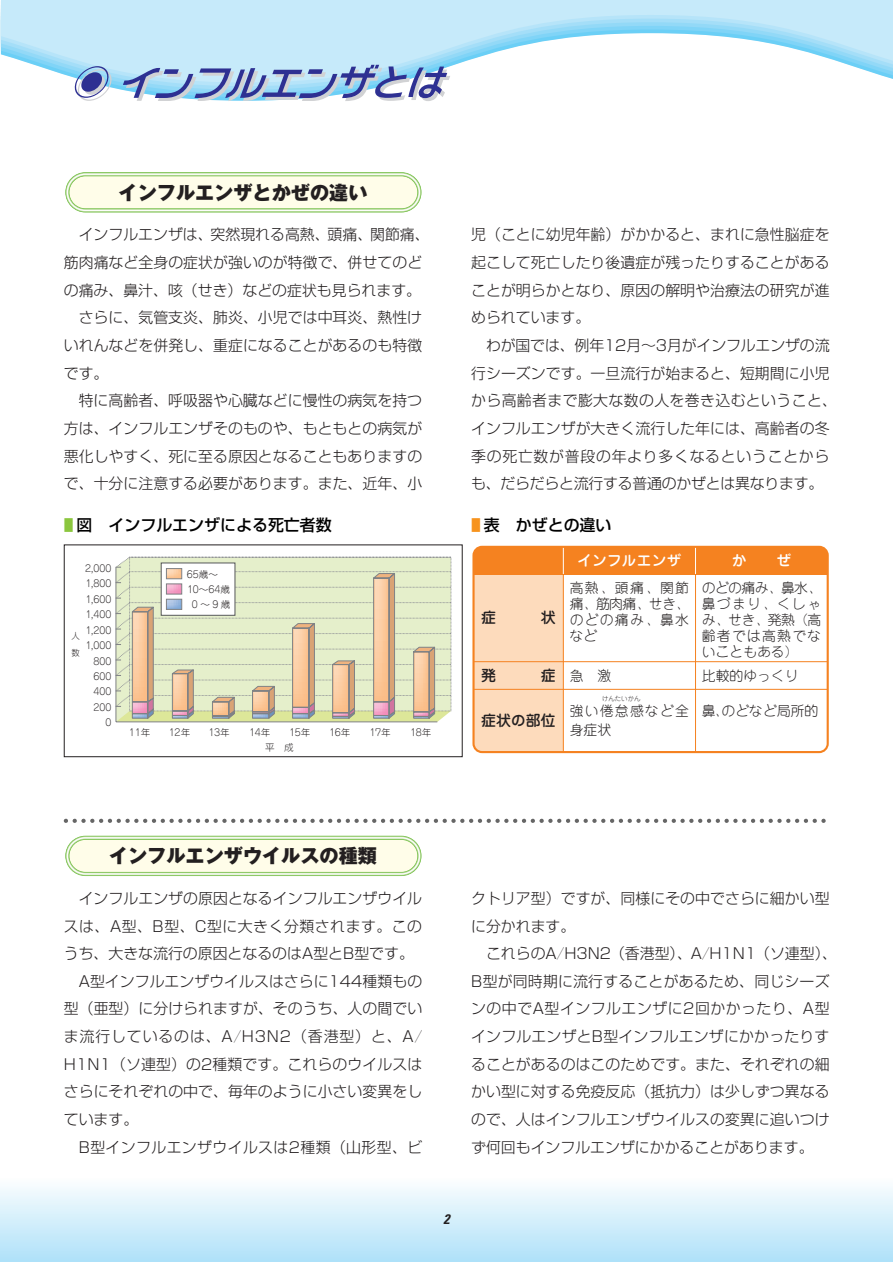
<style>
.page{position:relative;width:893px;height:1262px;background:#fff}
.page>*{position:absolute;margin:0;border:0;box-sizing:border-box;transform-origin:0 0}
.t1{font:19.2px "Gothic MB101 hea";color:#231f20}
.t2{font:500 15.9px "Shin Go";color:#000}
.t3{font:300 14.85px/27.6px "Shin Go";letter-spacing:.005em;color:#231f20}
.t4{font:300 14.85px "Shin Go";letter-spacing:.06em;color:#231f20}
.t5{font:300 14.85px "Shin Go";letter-spacing:.035em;color:#231f20}
.t6{font:300 14.85px "Shin Go";letter-spacing:.025em;color:#231f20}
.t7{font:500 14.85px "Jun 34";color:#231f20}
.t8{font:500 14.85px "Jun 34";color:#fff}
.t9{font:300 13.8px/15.9px "Jun 101";color:#231f20;text-align:justify}
.t10{font:300 13.8px/19.2px "Jun 101";letter-spacing:.09em;color:#231f20}
.t11{font:italic 700 condensed 13.8px "Univers";color:#231f20}
.t12{font:300 9.6px/15.5px "Jun 101";color:#231f20;text-align:right}
.t13{font:300 8.55px/17px "Jun 101";color:#231f20}
.t14{font:300 6.45px "Jun 101";color:#231f20}
.s1{color:#8bc63e}
.s2{color:#f7931d}
</style>
<div class="page">
<div style="left:0;top:1178px;width:892px;height:84px;background:linear-gradient(to bottom,#fcfefe,#afe1f9)"></div>
<div style="left:67px;top:837px;width:352px;height:37px;background:#fffde9;border:1px solid #fff;border-radius:18px"></div>
<div style="left:65px;top:835px;width:356px;height:41px;border:4px solid #71bf44;border-radius:18px"></div>
<div style="left:66px;top:836px;width:355px;height:39px;border:3px solid #aad489;border-radius:18px"></div>
<div style="left:66px;top:837px;width:354px;height:38px;border:2px solid #c5e0ae;border-radius:18px"></div>
<div style="left:67px;top:837px;width:352px;height:37px;border:1px solid #fff;border-radius:18px"></div>
<div style="left:67px;top:174px;width:352px;height:37px;background:#fffde9;border:1px solid #fff;border-radius:18px"></div>
<div style="left:65px;top:172px;width:356px;height:40px;border:4px solid #71bf44;border-radius:18px"></div>
<div style="left:66px;top:173px;width:355px;height:39px;border:3px solid #aad489;border-radius:18px"></div>
<div style="left:66px;top:173px;width:354px;height:38px;border:2px solid #c5e0ae;border-radius:18px"></div>
<div style="left:67px;top:174px;width:352px;height:37px;border:1px solid #fff;border-radius:18px"></div>
<svg style="left:1px;top:0;width:891px;height:82px;fill:#c6eafa"></svg>
<svg style="left:73px;top:66px;width:41px;height:35px"></svg>
<svg style="left:123px;top:65px;width:327px;height:36px;background:#9bb4d8"></svg>
<svg style="left:475px;top:547px;width:352px;height:205px"></svg>
<hr style="left:695px;top:574px;width:1px;height:178px;background:#f58220">
<hr style="left:473px;top:574px;width:354px;height:1px;background:#f58220">
<hr style="left:473px;top:661px;width:354px;height:1px;background:#f58220">
<hr style="left:473px;top:689px;width:354px;height:1px;background:#f58220">
<div style="left:472px;top:546px;width:356px;height:207px;border:2px solid #f58220;border-radius:9px"></div>
<svg style="left:115px;top:556px;width:336px;height:11px;background:#dce4c9"></svg>
<hr style="left:115px;top:567px;width:1px;height:155px;background:#808285">
<div style="left:161px;top:563px;width:74px;height:52px;background:#fff"></div>
<svg style="left:116px;top:567px;width:335px;height:155px;background:#dedbbb"></svg>
<div style="left:166px;top:599px;width:16px;height:10px;border:1px solid #808285"></div>
<div style="left:64px;top:544px;width:398px;height:213px;border:1px solid #231f20"></div>
<svg style="left:66px;top:818px;width:760px;height:5px"></svg>
<p class="t1" style="left:119px;top:185px;width:250px">インフルエンザとかぜの違い</p>
<p class="t3" style="left:79px;top:223px;width:352px">インフルエンザは、突然現れる高熱、頭痛、関節痛、</p>
<p class="t3" style="left:64px;top:250px;width:360px">筋肉痛など全身の症状が強いのが特徴で、併せてのど</p>
<p class="t3" style="left:64px;top:278px;width:359px">の痛み、鼻汁、咳（せき）などの症状も見られます。</p>
<p class="t3" style="left:79px;top:306px;width:345px">さらに、気管支炎、肺炎、小児では中耳炎、熱性け</p>
<p class="t3" style="left:64px;top:333px;width:360px">いれんなどを併発し、重症になることがあるのも特徴</p>
<p class="t3" style="left:64px;top:361px;width:46px">です。</p>
<p class="t3" style="left:79px;top:389px;width:345px">特に高齢者、呼吸器や心臓などに慢性の病気を持つ</p>
<p class="t3" style="left:64px;top:416px;width:360px">方は、インフルエンザそのものや、もともとの病気が</p>
<p class="t3" style="left:64px;top:444px;width:360px">悪化しやすく、死に至る原因となることもありますの</p>
<p class="t3" style="left:64px;top:472px;width:360px">で、十分に注意する必要があります。また、近年、小</p>
<p class="t2" style="left:64px;top:519px;width:269px"><span class="s1">■</span> 図　インフルエンザによる死亡者数</p>
<p class="t12" style="left:85px;top:561px;width:28px">2,000<br>1,800<br>1,600<br>1,400<br>1,200<br>1,000<br>800<br>600<br>400<br>200<br>0</p>
<p class="t13" style="left:71px;top:628px;width:10px">人数</p>
<p class="t12" style="left:187px;top:567px;width:33px">65歳～</p>
<p class="t12" style="left:187px;top:583px;width:45px">10～64歳</p>
<p class="t12" style="left:192px;top:598px;width:40px">0～9歳</p>
<p class="t12" style="left:129px;top:726px;width:23px">11年</p>
<p class="t12" style="left:169px;top:726px;width:23px">12年</p>
<p class="t12" style="left:208px;top:726px;width:23px">13年</p>
<p class="t12" style="left:249px;top:726px;width:23px">14年</p>
<p class="t12" style="left:265px;top:726px;width:47px;line-height:14.4px;text-align:left;text-indent:24px">15年平　成</p>
<p class="t12" style="left:329px;top:726px;width:23px">16年</p>
<p class="t12" style="left:369px;top:726px;width:23px">17年</p>
<p class="t12" style="left:410px;top:726px;width:23px">18年</p>
<p class="t3" style="left:471px;top:223px;width:360px;text-align:justify">児（ことに幼児年齢）がかかると、まれに急性脳症を起こして死亡したり後遺症が残ったりすることがあることが明らかとなり、原因の解明や治療法の研究が進められています。</p>
<p class="t3" style="left:471px;top:333px;width:367px;text-indent:15px">わが国では、例年12月～3月がインフルエンザの流行シーズンです。一旦流行が始まると、短期間に小児から高齢者まで膨大な数の人を巻き込むということ、インフルエンザが大きく流行した年には、高齢者の冬季の死亡数が普段の年より多くなるということからも、だらだらと流行する普通のかぜとは異なります。</p>
<p class="t2" style="left:471px;top:519px;width:142px"><span class="s2">■</span> 表　かぜとの違い</p>
<p class="t8" style="left:577px;top:554px;width:106px">インフルエンザ</p>
<p class="t8" style="left:731px;top:554px;width:61px">か　　ぜ</p>
<p class="t9" style="left:569px;top:581px;width:121px">高熱、頭痛、関節痛、筋肉痛、せき、のどの痛み、鼻水など</p>
<p class="t9" style="left:702px;top:581px;width:121px">のどの痛み、鼻水、鼻づまり、くしゃみ、せき、発熱（高齢者では高熱でないこともある）</p>
<p class="t7" style="left:481px;top:612px;width:76px">症　　　状</p>
<p class="t7" style="left:481px;top:669px;width:76px">発　　　症</p>
<p class="t7" style="left:481px;top:714px;width:76px">症状の部位</p>
<p class="t9" style="left:569px;top:669px;width:43px">急　激</p>
<p class="t9" style="left:702px;top:669px;width:98px">比較的ゆっくり</p>
<p class="t14" style="left:602px;top:696px;width:40px">けんたいかん</p>
<p class="t10" style="left:569px;top:703px;width:121px">強い倦怠感など全身症状</p>
<p class="t9" style="left:702px;top:705px;width:118px">鼻、のどなど局所的</p>
<p class="t1" style="left:109px;top:849px;width:269px">インフルエンザウイルスの種類</p>
<p class="t3" style="left:79px;top:886px;width:345px">インフルエンザの原因となるインフルエンザウイル</p>
<p class="t5" style="left:64px;top:920px;width:360px">スは、A型、B型、C型に大きく分類されます。この</p>
<p class="t3" style="left:64px;top:941px;width:351px">うち、大きな流行の原因となるのはA型とB型です。</p>
<p class="t3" style="left:79px;top:969px;width:345px">A型インフルエンザウイルスはさらに144種類もの</p>
<p class="t3" style="left:64px;top:997px;width:360px">型（亜型）に分けられますが、そのうち、人の間でい</p>
<p class="t4" style="left:64px;top:1031px;width:360px">ま流行しているのは、A／H3N2（香港型）と、A／</p>
<p class="t3" style="left:64px;top:1052px;width:360px">H1N1（ソ連型）の2種類です。これらのウイルスは</p>
<p class="t3" style="left:64px;top:1080px;width:360px">さらにそれぞれの中で、毎年のように小さい変異をし</p>
<p class="t3" style="left:64px;top:1107px;width:76px">ています。</p>
<p class="t6" style="left:79px;top:1141px;width:345px">B型インフルエンザウイルスは2種類（山形型、ビ</p>
<p class="t3" style="left:471px;top:886px;width:360px">クトリア型）ですが、同様にその中でさらに細かい型に分かれます。</p>
<p class="t3" style="left:471px;top:941px;width:367px;text-indent:15px">これらのA／H3N2（香港型）、A／H1N1（ソ連型）、<br>B型が同時期に流行することがあるため、同じシーズンの中でA型インフルエンザに2回かかったり、A型インフルエンザとB型インフルエンザにかかったりすることがあるのはこのためです。また、それぞれの細かい型に対する免疫反応（抵抗力）は少しずつ異なるので、人はインフルエンザウイルスの変異に追いつけず何回もインフルエンザにかかることがあります。</p>
<p class="t11" style="left:443px;top:1214px;width:8px">2</p>
</div>
